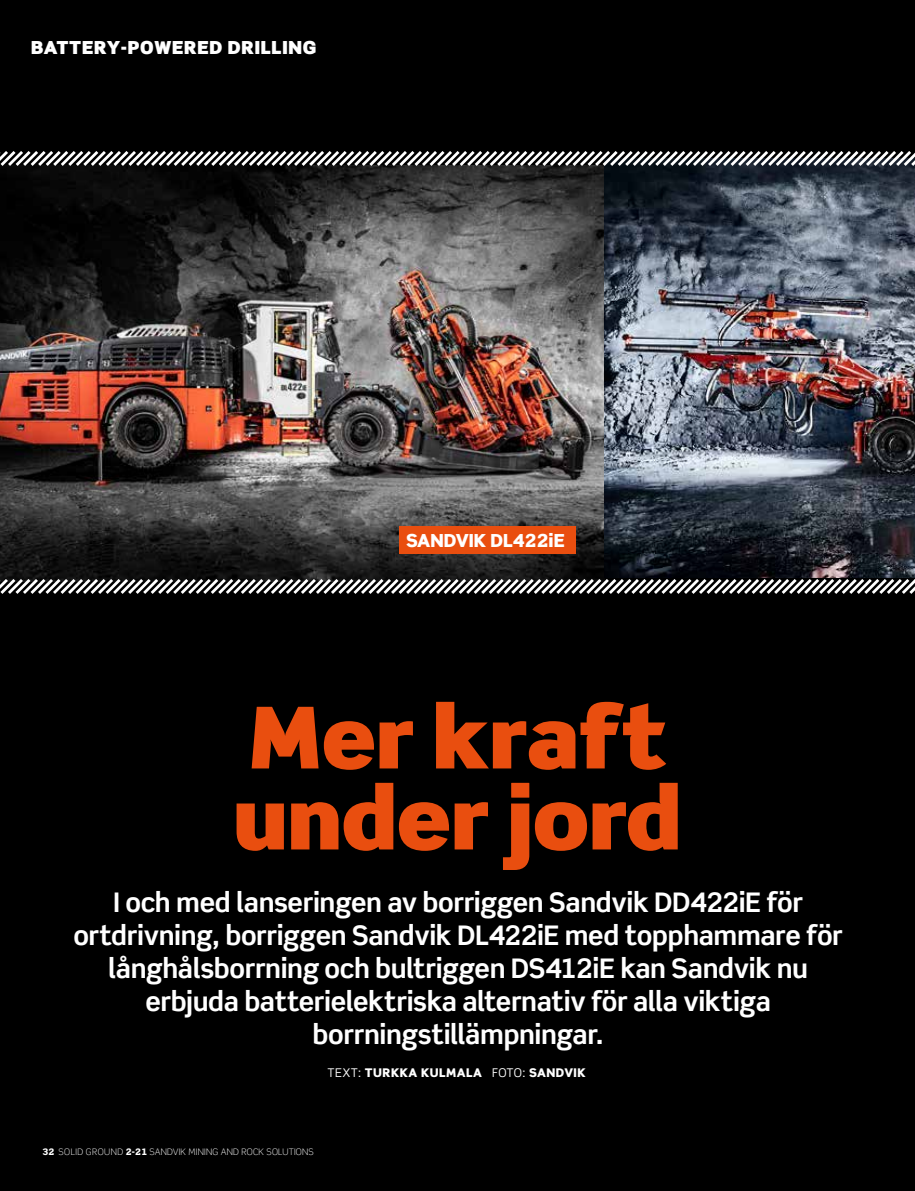
<style>
.page{position:relative;width:915px;height:1191px;background:#fff}
.page>*{position:absolute;margin:0;border:0;box-sizing:border-box;transform-origin:0 0}
.t1{font:900 85.5px/81px "Scene Pro";color:#e94e0f}
.t2{font:700 27px/33px "Scene Pro";letter-spacing:-.015em;color:#fff;text-align:center}
.t3{font:900 18px "Scene Pro";letter-spacing:.04em;color:#fff}
.t4{font:900 18px "Scene Pro";color:#fff}
.t5{font:900 12px "Scene Pro";letter-spacing:.04em;color:#fff}
.t6{font:300 9px "Scene Pro";letter-spacing:.025em;color:#fff}
.s1{font-weight:400}
.s2{font-weight:900}
</style>
<div class="page">
<div style="left:0;top:0;width:914px;height:1191px;background:#000"></div>
<img style="left:0;top:169px;width:604px;height:407px">
<img style="left:604px;top:169px;width:310px;height:407px">
<svg style="left:0;top:151px;width:914px;height:18px"></svg>
<svg style="left:0;top:576px;width:914px;height:18px"></svg>
<div style="left:399px;top:526px;width:176px;height:28px;background:#e94e0f"></div>
<p class="t3" style="left:31px;top:36px;width:286px">BATTERY-POWERED DRILLING</p>
<p class="t4" style="left:406px;top:528px;width:160px">SANDVIK DL422iE</p>
<h1 class="t1" style="left:233px;top:695px;width:449px">Mer kraft under jord</h1>
<p class="t2" style="left:73px;top:885px;width:770px">I och med lanseringen av borriggen Sandvik DD422iE för ortdrivning, borriggen Sandvik DL422iE med topphammare för långhålsborrning och bultriggen DS412iE kan Sandvik nu erbjuda batterielektriska alternativ för alla viktiga borrningstillämpningar.</p>
<p class="t5" style="left:327px;top:1065px;width:259px"><span class="s1">TEXT:</span> TURKKA KULMALA <span class="s1">FOTO:</span> SANDVIK</p>
<p class="t6" style="left:43px;top:1146px;width:272px"><span class="s2">32</span> SOLID GROUND <span class="s2">2-21</span> SANDVIK MINING AND ROCK SOLUTIONS</p>
</div>
